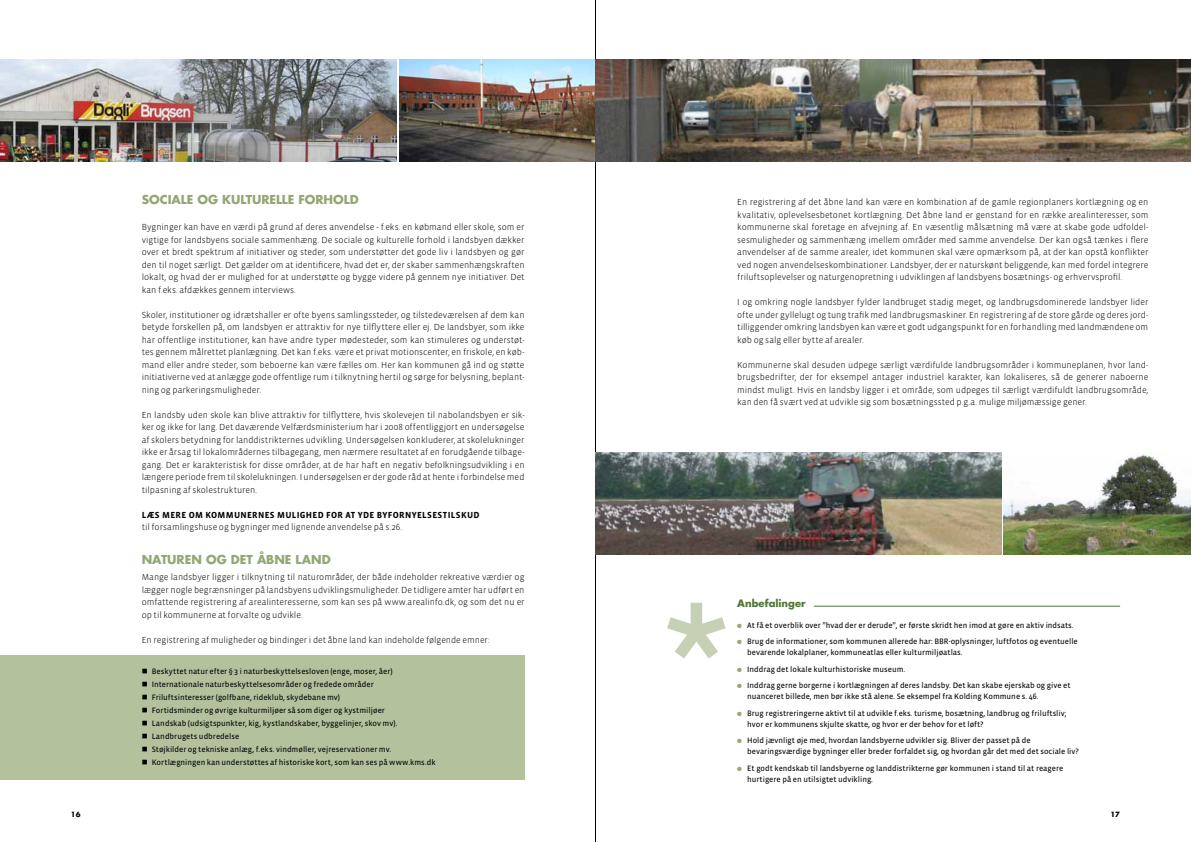
<style>
.page{position:relative;width:1191px;height:842px;background:#fff}
.page>*{position:absolute;margin:0;border:0;box-sizing:border-box;transform-origin:0 0}
.t1{font:700 12px "Futura";color:#94a773}
.t2{font:700 10px "Futura";color:#507638}
.t3{font:300 9px/12.5px "Vista Sans OT";letter-spacing:-.005em;color:#000;text-align:justify}
.t4{font:700 9px "Vista Sans OT";letter-spacing:.045em;color:#000}
.t5{font:8px/11px "Vista Sans OT";color:#000}
.t6{font:700 7px "Futura";color:#000}
.s1{color:#c6d0b5}
.s2{color:#94a773}
</style>
<div class="page">
<hr style="left:595px;top:0;width:1px;height:842px;background:#000">
<div style="left:0;top:655px;width:524px;height:125px;background:#b3c19c"></div>
<img style="left:400px;top:60px;width:791px;height:102px">
<img style="left:0;top:60px;width:397px;height:102px">
<hr style="left:814px;top:606px;width:306px;height:1px;background:#507638">
<img style="left:1004px;top:453px;width:187px;height:101px">
<img style="left:595px;top:453px;width:406px;height:102px">
<h1 class="t1" style="left:142px;top:191px;width:218px">SOCIALE OG KULTURELLE FORHOLD</h1>
<p class="t3" style="left:142px;top:221px;width:384px">Bygninger kan have en værdi på grund af deres anvendelse - f.eks. en købmand eller skole, som er vigtige for landsbyens sociale sammenhæng. De sociale og kulturelle forhold i landsbyen dækker over et bredt spektrum af initiativer og steder, som understøtter det gode liv i landsbyen og gør den til noget særligt. Det gælder om at identificere, hvad det er, der skaber sammenhængskraften lokalt, og hvad der er mulighed for at understøtte og bygge videre på gennem nye initiativer. Det kan f.eks. afdækkes gennem interviews.</p>
<p class="t3" style="left:142px;top:308px;width:384px">Skoler, institutioner og idrætshaller er ofte byens samlingssteder, og tilstedeværelsen af dem kan betyde forskellen på, om landsbyen er attraktiv for nye tilflyttere eller ej. De landsbyer, som ikke har offentlige institutioner, kan have andre typer mødesteder, som kan stimuleres og understøt&shy;tes gennem målrettet planlægning. Det kan f.eks. være et privat motionscenter, en friskole, en køb&shy;mand eller andre steder, som beboerne kan være fælles om. Her kan kommunen gå ind og støtte initiativerne ved at anlægge gode offentlige rum i tilknytning hertil og sørge for belysning, beplant&shy;ning og parkeringsmuligheder.</p>
<p class="t3" style="left:142px;top:408px;width:384px">En landsby uden skole kan blive attraktiv for tilflyttere, hvis skolevejen til nabolandsbyen er sik&shy;ker og ikke for lang. Det daværende Velfærdsministerium har i 2008 offentliggjort en undersøgelse af skolers betydning for landdistrikternes udvikling. Undersøgelsen konkluderer, at skolelukninger ikke er årsag til lokalområdernes tilbagegang, men nærmere resultatet af en forudgående tilbage&shy;gang. Det er karakteristisk for disse områder, at de har haft en negativ befolkningsudvikling i en længere periode frem til skolelukningen. I undersøgelsen er der gode råd at hente i forbindelse med tilpasning af skolestrukturen.</p>
<p class="t4" style="left:142px;top:510px;width:28px">LÆS MERE</p>
<p class="t4" style="left:189px;top:510px;width:24px">OM KOMMUNERNES</p>
<p class="t4" style="left:277px;top:510px;width:7px">MULIG</p>
<p class="t4" style="left:306px;top:510px;width:94px">HED FOR AT YDE BYFORN</p>
<p class="t4" style="left:412px;top:510px;width:12px">YELSESTILSKUD</p>
<p class="t3" style="left:142px;top:521px;width:262px">til forsamlingshuse og bygninger med lignende anvendelse på s.26.</p>
<h1 class="t1" style="left:142px;top:551px;width:191px">NATUREN OG DET ÅBNE LAND</h1>
<p class="t3" style="left:142px;top:571px;width:384px">Mange landsbyer ligger i tilknytning til naturområder, der både indeholder rekreative værdier og lægger nogle begrænsninger på landsbyens udviklingsmuligheder. De tidligere amter har udført en omfattende registrering af arealinteresserne, som kan ses på www.arealinfo.dk, og som det nu er op til kommunerne at forvalte og udvikle.</p>
<p class="t3" style="left:142px;top:633px;width:350px">En registrering af muligheder og bindinger i det åbne land kan indeholde følgende emner:</p>
<p class="t5" style="left:142px;top:666px;width:252px">■ Beskyttet natur efter § 3 i naturbeskyttelsesloven (enge, moser, åer)</p>
<p class="t5" style="left:142px;top:679px;width:234px">■ Internationale naturbeskyttelsesområder og fredede områder</p>
<p class="t5" style="left:142px;top:692px;width:200px">■ Friluftsinteresser (golfbane, rideklub, skydebane mv)</p>
<p class="t5" style="left:142px;top:705px;width:245px">■ Fortidsminder og øvrige kulturmiljøer så som diger og kystmiljøer</p>
<p class="t5" style="left:142px;top:718px;width:257px">■ Landskab (udsigtspunkter, kig, kystlandskaber, byggelinjer, skov mv).</p>
<p class="t5" style="left:142px;top:731px;width:99px">■ Landbrugets udbredelse</p>
<p class="t5" style="left:142px;top:744px;width:251px">■ Støjkilder og tekniske anlæg, f.eks. vindmøller, vejreservationer mv.</p>
<p class="t5" style="left:142px;top:757px;width:295px">■ Kortlægningen kan understøttes af historiske kort, som kan ses på www.kms.dk</p>
<p class="t3" style="left:737px;top:196px;width:413px">En registrering af det åbne land kan være en kombination af de gamle regionplaners kortlægning og en kvalitativ, oplevelsesbetonet kortlægning. Det åbne land er genstand for en række arealinteresser, som kommunerne skal foretage en afvejning af. En væsentlig målsætning må være at skabe gode udfoldel&shy;sesmuligheder og sammenhæng imellem områder med samme anvendelse. Der kan også tænkes i flere anvendelser af de samme arealer, idet kommunen skal være opmærksom på, at der kan opstå konflikter ved nogen anvendelseskombinationer. Landsbyer, der er naturskønt beliggende, kan med fordel integrere friluftsoplevelser og naturgenopretning i udviklingen af landsbyens bosætnings- og erhvervsprofil.</p>
<p class="t3" style="left:737px;top:296px;width:413px">I og omkring nogle landsbyer fylder landbruget stadig meget, og landbrugsdominerede landsbyer lider ofte under gyllelugt og tung trafik med landbrugsmaskiner. En registrering af de store gårde og deres jord&shy;tilliggender omkring landsbyen kan være et godt udgangspunkt for en forhandling med landmændene om køb og salg eller bytte af arealer.</p>
<p class="t3" style="left:737px;top:358px;width:413px">Kommunerne skal desuden udpege særligt værdifulde landbrugsområder i kommuneplanen, hvor land&shy;brugsbedrifter, der for eksempel antager industriel karakter, kan lokaliseres, så de generer naboerne mindst muligt. Hvis en landsby ligger i et område, som udpeges til særligt værdifuldt landbrugsområde, kan den få svært ved at udvikle sig som bosætningssted p.g.a. mulige miljømæssige gener.</p>
<p class="t2" style="left:737px;top:596px;width:70px">ANBEFALINGER</p>
<p class="t5" style="left:660px;top:620px;width:414px"><span class="s1">➢</span> <span class="s2">●</span> At få et overblik over ”hvad der er derude”, er første skridt hen imod at gøre en aktiv indsats.</p>
<p class="t5" style="left:747px;top:636px;width:332px;text-indent:-10px"><span class="s2">●</span> Brug de informationer, som kommunen allerede har: BBR-oplysninger, luftfotos og eventuelle bevarende lokalplaner, kommuneatlas eller kulturmiljøatlas.</p>
<p class="t5" style="left:737px;top:664px;width:169px"><span class="s2">●</span> Inddrag det lokale kulturhistoriske museum.</p>
<p class="t5" style="left:747px;top:680px;width:325px;text-indent:-10px"><span class="s2">●</span> Inddrag gerne borgerne i kortlægningen af deres landsby. Det kan skabe ejerskab og give et nuanceret billede, men bør ikke stå alene. Se eksempel fra Kolding Kommune s. 46.</p>
<p class="t5" style="left:747px;top:708px;width:321px;text-indent:-10px"><span class="s2">●</span> Brug registreringerne aktivt til at udvikle f.eks. turisme, bosætning, landbrug og friluftsliv; hvor er kommunens skjulte skatte, og hvor er der behov for et løft?</p>
<p class="t5" style="left:747px;top:735px;width:333px;text-indent:-10px"><span class="s2">●</span> Hold jævnligt øje med, hvordan landsbyerne udvikler sig. Bliver der passet på de bevaringsværdige bygninger eller breder forfaldet sig, og hvordan går det med det sociale liv?</p>
<p class="t5" style="left:747px;top:763px;width:318px;text-indent:-10px"><span class="s2">●</span> Et godt kendskab til landsbyerne og landdistrikterne gør kommunen i stand til at reagere hurtigere på en utilsigtet udvikling.</p>
<p class="t6" style="left:71px;top:810px;width:11px">16</p>
<p class="t6" style="left:1110px;top:810px;width:11px">17</p>
</div>
